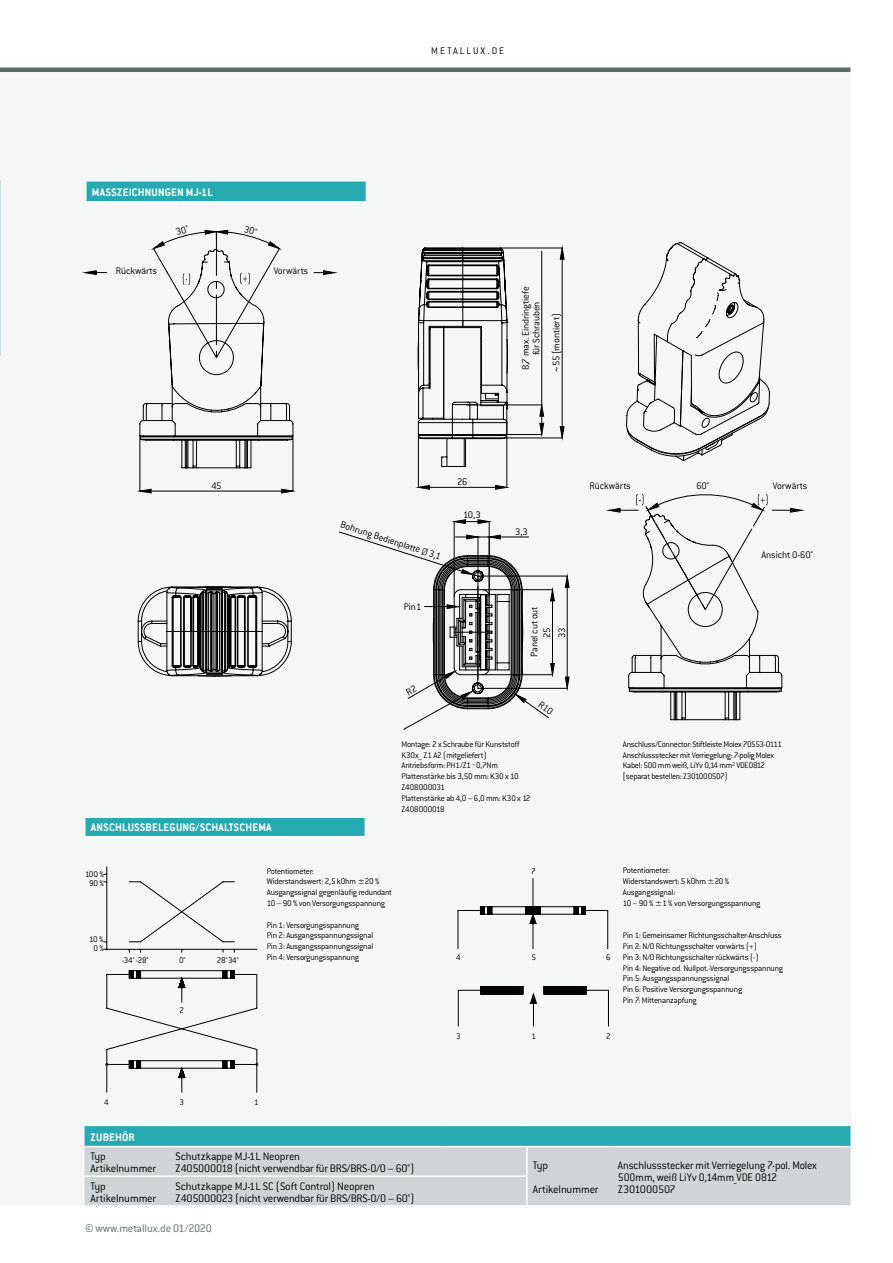
<style>
.page{position:relative;width:893px;height:1263px;background:#fff}
.page>*{position:absolute;margin:0;border:0;box-sizing:border-box;transform-origin:0 0}
.t1{font:300 12px/12px "Conduit ITC";letter-spacing:-.015em;color:#000}
.t2{font:700 12px "Conduit ITC";letter-spacing:.015em;color:#fff}
.t3{font:300 12px "Conduit ITC";letter-spacing:-.01em;color:#606b6c}
.t4{font:300 10.5px/10.5px "Conduit ITC";letter-spacing:-.01em;color:#000;text-align:center}
.t5{font:300 10.5px "Conduit ITC";letter-spacing:.19em;color:#000}
.t6{font:300 9px/10.8px "Conduit ITC";letter-spacing:-.025em;color:#000}
.s1{font-family:"Klavika Basic";font-weight:400}
.s2{font-family:"Klavika Basic";font-size:10.2px}
</style>
<div class="page">
<div style="left:0;top:70px;width:850px;height:1136px;background:#f5f6f6"></div>
<div style="left:86px;top:181px;width:280px;height:21px;background:#26aab2"></div>
<hr style="left:85px;top:180px;width:282px;height:2px;background:#fff">
<svg style="left:86px;top:182px;width:1px;height:19px"></svg>
<hr style="left:85px;top:201px;width:282px;height:2px;background:#fff">
<svg style="left:83px;top:270px;width:24px;height:5px"></svg>
<svg style="left:314px;top:270px;width:23px;height:5px"></svg>
<svg style="left:626px;top:242px;width:144px;height:219px"></svg>
<svg style="left:138px;top:587px;width:154px;height:90px"></svg>
<svg style="left:606px;top:494px;width:198px;height:226px"></svg>
<svg style="left:458px;top:878px;width:151px;height:148px"></svg>
<svg style="left:103px;top:866px;width:155px;height:227px"></svg>
<svg style="left:85px;top:1126px;width:765px;height:20px;background:#29abb3"></svg>
<div style="left:85px;top:1147px;width:765px;height:58px;background:#cfd5d6"></div>
<hr style="left:444px;top:1205px;width:83px;height:2px;background:#fff">
<hr style="left:527px;top:1146px;width:85px;height:1px;background:#fff">
<hr style="left:527px;top:1205px;width:85px;height:2px;background:#fff">
<hr style="left:612px;top:1146px;width:238px;height:1px;background:#fff">
<hr style="left:612px;top:1205px;width:238px;height:2px;background:#fff">
<hr style="left:85px;top:1146px;width:85px;height:1px;background:#fff">
<hr style="left:170px;top:1146px;width:274px;height:1px;background:#fff">
<hr style="left:85px;top:1175px;width:85px;height:2px;background:#fff">
<hr style="left:170px;top:1175px;width:274px;height:2px;background:#fff">
<hr style="left:85px;top:1205px;width:85px;height:2px;background:#fff">
<hr style="left:170px;top:1205px;width:274px;height:2px;background:#fff">
<hr style="left:526px;top:1147px;width:2px;height:28px;background:#fff">
<hr style="left:526px;top:1177px;width:2px;height:28px;background:#fff">
<hr style="left:85px;top:1125px;width:85px;height:1px;background:#fff">
<hr style="left:170px;top:1125px;width:274px;height:1px;background:#fff">
<hr style="left:444px;top:1125px;width:83px;height:1px;background:#fff">
<hr style="left:527px;top:1125px;width:85px;height:1px;background:#fff">
<hr style="left:612px;top:1125px;width:238px;height:1px;background:#fff">
<hr style="left:444px;top:1146px;width:83px;height:1px;background:#fff">
<hr style="left:444px;top:1175px;width:84px;height:2px;background:#fff">
<div style="left:85px;top:817px;width:280px;height:20px;background:#26aab2"></div>
<hr style="left:84px;top:816px;width:282px;height:2px;background:#fff">
<hr style="left:84px;top:836px;width:282px;height:1px;background:#fff">
<hr style="left:418px;top:435px;width:1px;height:52px;background:#000">
<hr style="left:507px;top:435px;width:1px;height:52px;background:#000">
<hr style="left:430px;top:487px;width:66px;height:1px;background:#000">
<svg style="left:416px;top:485px;width:14px;height:5px"></svg>
<svg style="left:495px;top:485px;width:14px;height:5px"></svg>
<hr style="left:506px;top:438px;width:56px;height:1px;background:#000">
<hr style="left:501px;top:248px;width:61px;height:1px;background:#000">
<hr style="left:562px;top:259px;width:1px;height:168px;background:#000">
<svg style="left:560px;top:426px;width:4px;height:14px"></svg>
<svg style="left:560px;top:246px;width:4px;height:14px"></svg>
<svg style="left:418px;top:247px;width:126px;height:220px"></svg>
<hr style="left:0;top:68px;width:850px;height:4px;background:#606b6c">
<svg style="left:138px;top:229px;width:157px;height:264px"></svg>
<svg style="left:339px;top:519px;width:230px;height:211px"></svg>
<p class="t5" style="left:431px;top:45px;width:74px">METALLUX.DE</p>
<h1 class="t2" style="left:92px;top:185px;width:123px">MASSZEICHNUNGEN MJ-1L</h1>
<p class="t4" style="left:116px;top:266px;width:43px">Rückwärts</p>
<p class="t4" style="left:274px;top:266px;width:36px">Vorwärts</p>
<p class="t4" style="left:520px;top:370px;width:85px;rotate:-90deg">8,7 max. Eindringtiefe für Schrauben</p>
<p class="t4" style="left:551px;top:372px;width:60px;rotate:-90deg"><span class="s1">~</span>55 (montiert)</p>
<p class="t4" style="left:211px;top:480px;width:12px">45</p>
<h1 class="t2" style="left:91px;top:820px;width:182px">ANSCHLUSSBELEGUNG/SCHALTSCHEMA</h1>
<p class="t4" style="left:343px;top:519px;width:107px;rotate:18deg">Bohrung Bedienplatte <span class="s2">Ø</span>3,1</p>
<p class="t4" style="left:457px;top:476px;width:12px">26</p>
<p class="t4" style="left:463px;top:510px;width:19px">10,3</p>
<p class="t4" style="left:404px;top:601px;width:19px">Pin1</p>
<p class="t4" style="left:515px;top:526px;width:14px">3,3</p>
<p class="t4" style="left:529px;top:657px;width:52px;rotate:-90deg">Panel cut out</p>
<p class="t4" style="left:540px;top:638px;width:12px;line-height:14.9px;text-align:left;rotate:-90deg">25<br>33</p>
<p class="t4" style="left:696px;top:481px;width:14px">60°</p>
<p class="t4" style="left:589px;top:481px;width:43px">Rückwärts</p>
<p class="t4" style="left:773px;top:481px;width:36px">Vorwärts</p>
<p class="t4" style="left:762px;top:550px;width:53px">Ansicht 0-60°</p>
<p class="t6" style="left:401px;top:739px;width:131px">Montage: 2 x Schraube für Kunststoff<br>K30x__ Z1 A2 (mitgeliefert)<br>Antriebsform: PH1/Z1 0,7Nm<br>Plattenstärke bis 3,50 mm: K30 x 10<br>Z408000031<br>Plattenstärke ab 4,0 – 6,0 mm: K30 x 12<br>Z408000018</p>
<p class="t6" style="left:623px;top:739px;width:161px">Anschluss/Connector: Stiftleiste Molex 70553-0111<br>Anschlussstecker mit Verriegelung: 7-polig Molex Kabel: 500 mm weiß, LiYv 0,14 mm² VDE0812 [separat bestellen: Z301000507)</p>
<p class="t6" style="left:85px;top:870px;width:20px;line-height:8.6px;text-align:center">100 %<br>90 %</p>
<p class="t6" style="left:89px;top:935px;width:16px;line-height:9px;text-align:center">10 %<br>0 %</p>
<p class="t6" style="left:122px;top:955px;width:28px">-34°-28°</p>
<p class="t6" style="left:179px;top:955px;width:8px">0°</p>
<p class="t6" style="left:217px;top:955px;width:23px">28°34°</p>
<p class="t6" style="left:179px;top:1004px;width:6px">2</p>
<p class="t6" style="left:267px;top:865px;width:127px">Potentiometer:<br>Widerstandswert: 2,5 kOhm ±20 %<br>Ausgangssignal gegenläufig redundant<br>10 – 90 % von Versorgungsspannung</p>
<p class="t6" style="left:267px;top:919px;width:108px">Pin 1: Versorgungsspannung<br>Pin 2: Ausgangsspannungssignal<br>Pin 3: Ausgangsspannungssignal<br>Pin 4: Versorgungsspannung</p>
<p class="t6" style="left:104px;top:1097px;width:6px">4</p>
<p class="t6" style="left:179px;top:1097px;width:6px">3</p>
<p class="t6" style="left:254px;top:1097px;width:6px">1</p>
<p class="t6" style="left:531px;top:865px;width:6px">7</p>
<p class="t6" style="left:456px;top:952px;width:6px">4</p>
<p class="t6" style="left:531px;top:952px;width:6px">5</p>
<p class="t6" style="left:606px;top:952px;width:6px">6</p>
<p class="t6" style="left:456px;top:1030px;width:6px">3</p>
<p class="t6" style="left:531px;top:1030px;width:6px">1</p>
<p class="t6" style="left:606px;top:1030px;width:6px">2</p>
<p class="t6" style="left:623px;top:865px;width:139px">Potentiometer:<br>Widerstandswert: 5 kOhm ±20 %<br>Ausgangssignal:<br>10 – 90 % ±1 % von Versorgungsspannung</p>
<p class="t6" style="left:623px;top:930px;width:162px">Pin 1: Gemeinsamer Richtungsschalter-Anschluss Pin 2: N/O Richtungsschalter vorwärts (+)<br>Pin 3: N/O Richtungsschalter rückwärts (-)<br>Pin 4: Negative od. Nullpot.-Versorgungsspannung Pin 5: Ausgangsspannungssignal<br>Pin 6: Positive Versorgungsspannung<br>Pin 7: Mittenanzapfung</p>
<h1 class="t2" style="left:91px;top:1129px;width:46px">ZUBEHÖR</h1>
<h1 class="t1" style="left:91px;top:1150px;width:67px">Typ<br>Artikelnummer</h1>
<h1 class="t1" style="left:176px;top:1150px;width:240px">Schutzkappe MJ-1L Neopren<br>Z405000018 (nicht verwendbar für BRS/BRS-0/0 – 60°)</h1>
<h1 class="t1" style="left:533px;top:1153px;width:67px;line-height:24px">Typ<br>Artikelnummer</h1>
<h1 class="t1" style="left:618px;top:1159px;width:200px">Anschlussstecker mit Verriegelung 7-pol. Molex<br>500mm, weiß LiYv 0,14mm_VDE 0812<br>Z301000507</h1>
<h1 class="t1" style="left:91px;top:1180px;width:67px">Typ<br>Artikelnummer</h1>
<h1 class="t1" style="left:176px;top:1180px;width:240px">Schutzkappe MJ-1L SC (Soft Control) Neopren<br>Z405000023 (nicht verwendbar für BRS/BRS-0/0 – 60°)</h1>
<h1 class="t3" style="left:85px;top:1222px;width:128px">© www.metallux.de 01/2020</h1>
</div>
